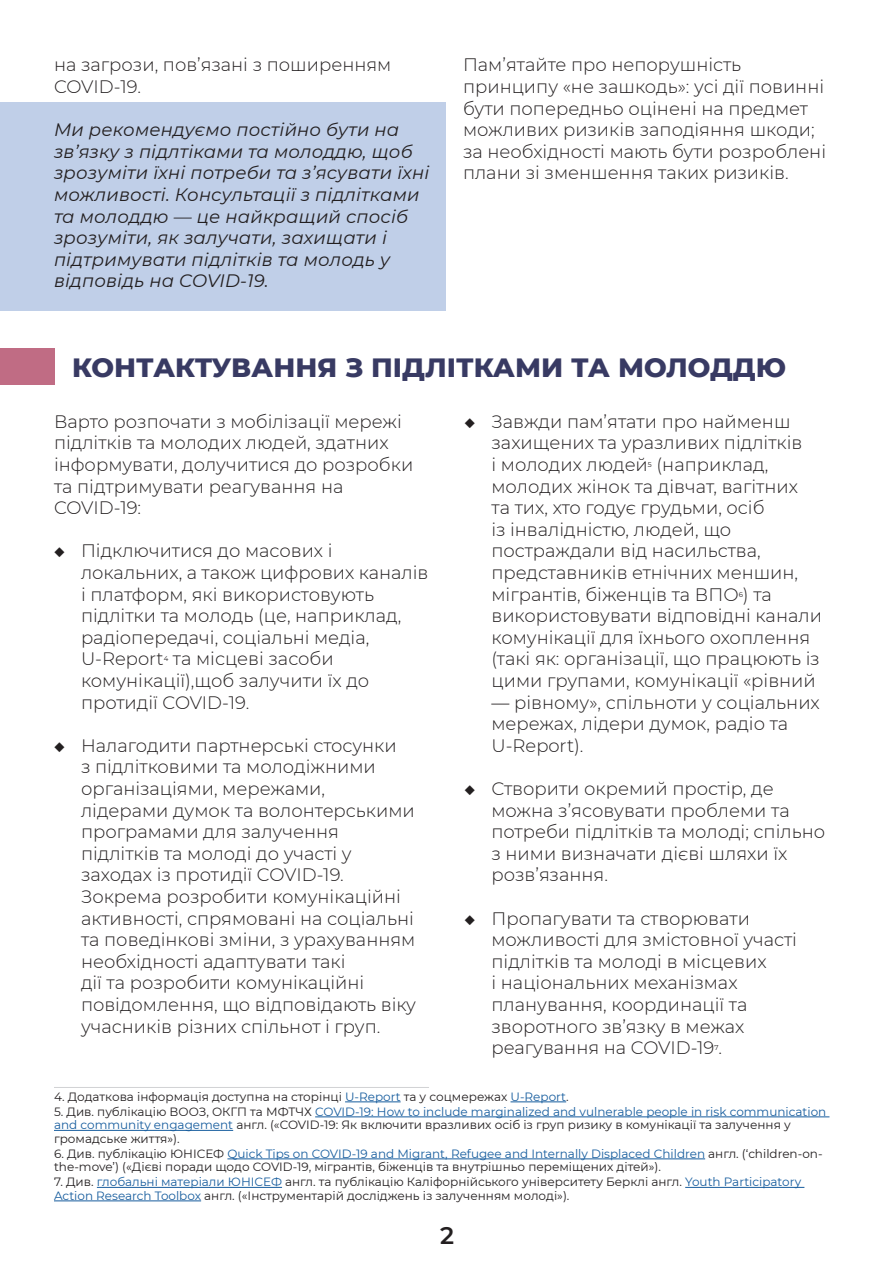
<style>
.page{position:relative;width:893px;height:1263px;background:#fff}
.page>*{position:absolute;margin:0;border:0;box-sizing:border-box;transform-origin:0 0}
.t1{font:800 27px "Montserrat";color:#383a63}
.t2{font:600 24px "Montserrat";color:#231f20}
.main{font:300 18px/21.6px "Montserrat";color:#231f20}
.main-2{font:italic 18px/21.6px "Montserrat";letter-spacing:.01em;color:#231f20}
.footnote{font:12px/13.5px "Montserrat";color:#231f20}
.t3{font:7.05px "Montserrat";color:#231f20}
.s1{font-weight:600}
.s2{color:#175d9e}
</style>
<div class="page">
<div style="left:0;top:102px;width:446px;height:209px;background:#c0cfe8"></div>
<div style="left:0;top:348px;width:54px;height:37px;background:#c06c84"></div>
<hr style="left:54px;top:1087px;width:375px;height:1px;background:#d1d2d4">
<hr style="left:345px;top:1101px;width:56px;height:1px;background:#175d9e">
<hr style="left:510px;top:1101px;width:56px;height:1px;background:#175d9e">
<hr style="left:315px;top:1116px;width:514px;height:1px;background:#175d9e">
<hr style="left:54px;top:1130px;width:179px;height:1px;background:#175d9e">
<hr style="left:227px;top:1158px;width:478px;height:1px;background:#175d9e">
<hr style="left:97px;top:1187px;width:185px;height:1px;background:#175d9e">
<hr style="left:685px;top:1187px;width:119px;height:1px;background:#175d9e">
<hr style="left:54px;top:1200px;width:147px;height:1px;background:#175d9e">
<p class="main" style="left:54px;top:54px;width:339px">на загрози, пов’язані з поширенням<br>COVID-19.</p>
<p class="main-2" style="left:54px;top:118px;width:377px">Ми рекомендуємо постійно бути на зв’язку з підлтіками та молоддю, щоб зрозуміти їхні потреби та з’ясувати їхні можливості. Консультації з підлітками та молоддю — це найкращий спосіб зрозуміти, як залучати, захищати і підтримувати підлітків та молодь у відповідь на COVID-19.</p>
<p class="main" style="left:463px;top:54px;width:365px">Пам’ятайте про непорушність принципу «не зашкодь»: усі дії повинні бути попередньо оцінені на предмет можливих ризиків заподіяння шкоди; за необхідності мають бути розроблені плани зі зменшення таких ризиків.</p>
<p class="t1" style="left:72px;top:347px;width:716px">КОНТАКТУВАННЯ З ПІДЛІТКАМИ ТА МОЛОДДЮ</p>
<p class="main" style="left:54px;top:410px;width:361px">Варто розпочати з мобілізації мережі підлітків та молодих людей, здатних інформувати, долучитися до розробки та підтримувати реагування на<br>COVID-19:</p>
<p class="main" style="left:81px;top:540px;width:349px;text-indent:-27px"><span class="s1">◆</span> Підключитися до масових і локальних, а також цифрових каналів і платформ, які використовують підлітки та молодь (це, наприклад, радіопередачі, соціальні медіа,<br>U-Report</p>
<p class="main" style="left:491px;top:410px;width:312px;text-indent:-27px"><span class="s1">◆</span> Завжди пам’ятати про найменш захищених та уразливих підлітків і молодих людей</p>
<p class="main" style="left:491px;top:453px;width:308px;text-indent:165px">(наприклад, молодих жінок та дівчат, вагітних та тих, хто годує грудьми, осіб<br>із інвалідністю, людей, що постраждали від насильства, представників етнічних меншин, мігрантів, біженців та ВПО ) та</p>
<p class="t3" style="left:648px;top:460px;width:5px">5</p>
<p class="t3" style="left:739px;top:589px;width:6px">6</p>
<p class="main" style="left:491px;top:604px;width:332px">використовувати відповідні канали комунікації для їхнього охоплення (такі як: організації, що працюють із цими групами, комунікації «рівний</p>
<p class="main" style="left:491px;top:691px;width:330px">— рівному», спільноти у соціальних мережах, лідери думок, радіо та<br>U-Report).</p>
<p class="main" style="left:491px;top:777px;width:335px;text-indent:-27px"><span class="s1">◆</span> Створити окремий простір, де можна з’ясовувати проблеми та потреби підлітків та молоді; спільно з ними визначати дієві шляхи їх розв’язання.</p>
<p class="main" style="left:491px;top:907px;width:307px;text-indent:-27px"><span class="s1">◆</span> Пропагувати та створювати можливості для змістовної участі підлітків та молоді в місцевих<br>і національних механізмах планування, координації та зворотного зв’язку в межах реагування на COVID-19 .</p>
<p class="main" style="left:81px;top:648px;width:290px;text-indent:92px">та місцеві засоби комунікації),щоб залучити їх до протидії COVID-19.</p>
<p class="main" style="left:81px;top:734px;width:336px;text-indent:-27px"><span class="s1">◆</span> Налагодити партнерські стосунки<br>з підлітковими та молодіжними організаціями, мережами, лідерами думок та волонтерськими програмами для залучення підлітків та молоді до участі у заходах із протидії COVID-19.<br>Зокрема розробити комунікаційні активності, спрямовані на соціальні та поведінкові зміни, з урахуванням необхідності адаптувати такі<br>дії та розробити комунікаційні повідомлення, що відповідають віку учасників різних спільнот і груп.</p>
<p class="t3" style="left:164px;top:654px;width:6px">4</p>
<p class="t3" style="left:714px;top:1043px;width:6px">7</p>
<p class="footnote" style="left:54px;top:1089px;width:516px">4. Додаткова інформація доступна на сторінці <span class="s2">U-Report</span> та у соцмережах <span class="s2">U-Report</span>.</p>
<p class="footnote" style="left:54px;top:1104px;width:774px">5. Див. публікацію ВООЗ, ОКГП та МФТЧХ <span class="s2">COVID-19: How to include marginalized and vulnerable people in risk communication and community engagement</span> англ. («COVID-19: Як включити вразливих осіб із груп ризику в комунікації та залучення у громадське життя»).</p>
<p class="footnote" style="left:54px;top:1146px;width:770px">6. Див. публікацію ЮНІСЕФ <span class="s2">Quick Tips on COVID-19 and Migrant, Refugee and Internally Displaced Children</span> англ. (‘children-on&shy;the-move’) («Дієві поради щодо COVID-19, мігрантів, біженців та внутрішньо переміщених дітей»).</p>
<p class="footnote" style="left:54px;top:1175px;width:749px">7. Див. <span class="s2">глобальні матеріали ЮНІСЕФ</span> англ. та публікацію Каліфорнійського університету Берклі англ. <span class="s2">Youth Participatory<br>Action Research Toolbox</span> англ. («Інструментарій досліджень із залученням молоді»).</p>
<h2 class="t2" style="left:440px;top:1219px;width:15px">2</h2>
</div>
